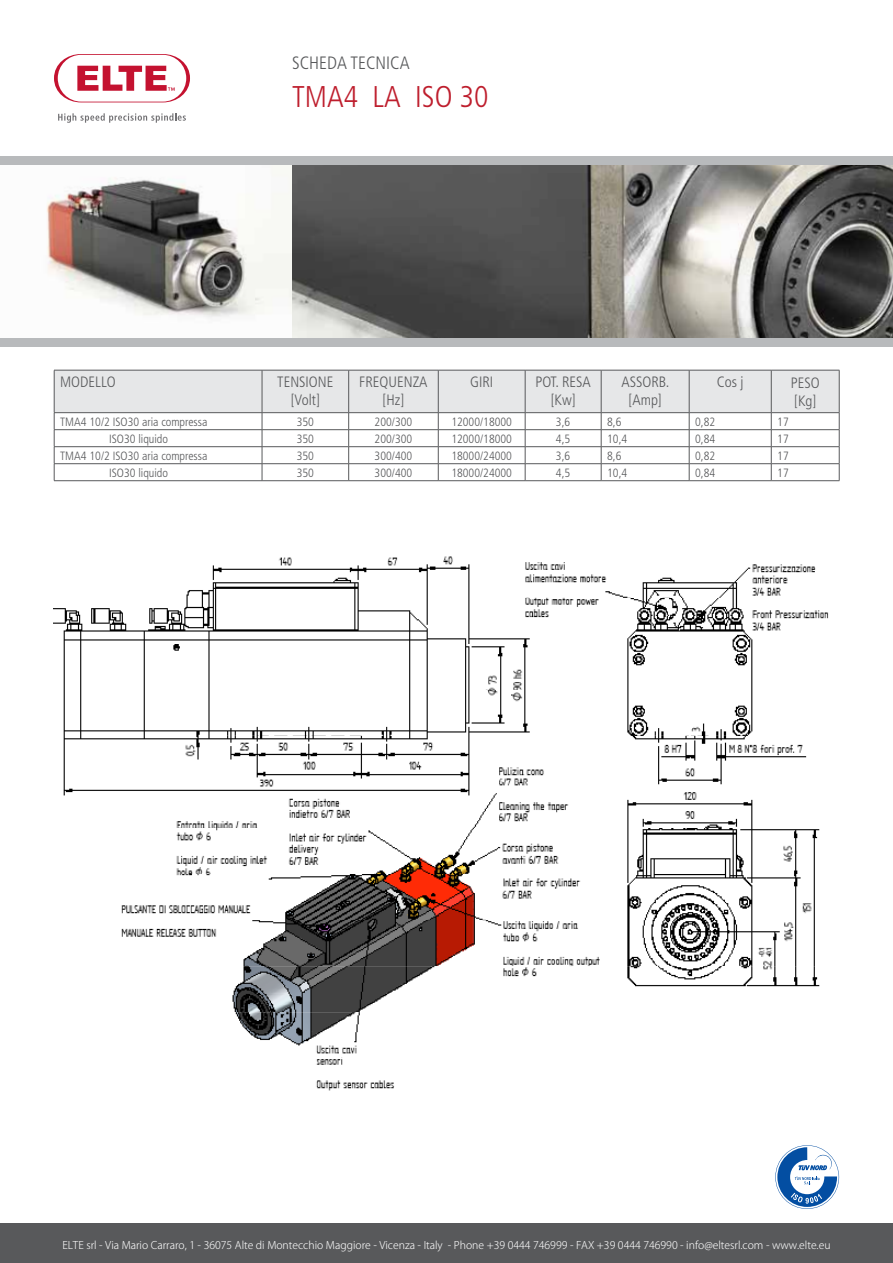
<style>
.page{position:relative;width:893px;height:1263px;background:#fff}
.page>*{position:absolute;margin:0;border:0;box-sizing:border-box;transform-origin:0 0}
.t1{font:300 condensed 30px "Frutiger LT Std";color:#be1e2d}
.t2{font:300 condensed 17.85px "Frutiger LT Std";color:#58595b}
.t3{font:300 condensed 15px/18px "Frutiger LT Std";color:#58595b;text-align:center}
.t4{font:300 condensed 12px "Frutiger LT Std";color:#58595b}
.t5{font:300 10.5px "Koz Go Pr 6 N";color:#fff}
</style>
<div class="page">
<img style="left:0;top:165px;width:292px;height:174px">
<svg style="left:58px;top:113px;width:128px;height:10px"></svg>
<svg style="left:54px;top:54px;width:136px;height:48px"></svg>
<img style="left:292px;top:165px;width:601px;height:174px">
<div style="left:0;top:339px;width:893px;height:8px;background:#b8babc"></div>
<div style="left:0;top:157px;width:893px;height:8px;background:#b8babc"></div>
<div style="left:0;top:1223px;width:893px;height:40px;background:#58595b"></div>
<svg style="left:775px;top:1145px;width:64px;height:64px"></svg>
<svg style="left:54px;top:370px;width:786px;height:110px"></svg>
<hr style="left:54px;top:480px;width:208px;height:1px;background:#58595b">
<hr style="left:262px;top:480px;width:87px;height:1px;background:#58595b">
<hr style="left:349px;top:480px;width:89px;height:1px;background:#58595b">
<hr style="left:438px;top:480px;width:87px;height:1px;background:#58595b">
<hr style="left:525px;top:480px;width:76px;height:1px;background:#58595b">
<hr style="left:601px;top:480px;width:88px;height:1px;background:#58595b">
<hr style="left:689px;top:480px;width:82px;height:1px;background:#58595b">
<hr style="left:771px;top:480px;width:68px;height:1px;background:#58595b">
<img style="left:54px;top:556px;width:775px;height:410px">
<img style="left:232px;top:966px;width:588px;height:46px">
<img style="left:235px;top:1012px;width:125px;height:46px">
<img style="left:316px;top:1059px;width:79px;height:32px">
<h2 class="t2" style="left:292px;top:53px;width:119px">SCHEDA TECNICA</h2>
<h1 class="t1" style="left:292px;top:79px;width:198px">TMA4 LA ISO 30</h1>
<p class="t3" style="left:60px;top:373px;width:57px">MODELLO</p>
<p class="t3" style="left:277px;top:373px;width:58px">TENSIONE [Volt]</p>
<p class="t3" style="left:359px;top:373px;width:70px">FREQUENZA [Hz]</p>
<p class="t3" style="left:470px;top:373px;width:25px">GIRI</p>
<p class="t3" style="left:535px;top:373px;width:57px">POT. RESA [Kw]</p>
<p class="t3" style="left:621px;top:373px;width:50px">ASSORB. [Amp]</p>
<p class="t3" style="left:717px;top:373px;width:28px">Cos j</p>
<p class="t3" style="left:791px;top:374px;width:30px;text-align:left">PESO [Kg]</p>
<p class="t4" style="left:60px;top:415px;width:149px">TMA4 10/2 ISO30 aria compressa</p>
<p class="t4" style="left:297px;top:415px;width:19px">350</p>
<p class="t4" style="left:375px;top:415px;width:39px">200/300</p>
<p class="t4" style="left:451px;top:415px;width:62px">12000/18000</p>
<p class="t4" style="left:556px;top:415px;width:16px">3,6</p>
<p class="t4" style="left:607px;top:415px;width:16px">8,6</p>
<p class="t4" style="left:695px;top:415px;width:22px">0,82</p>
<p class="t4" style="left:777px;top:415px;width:13px">17</p>
<p class="t4" style="left:109px;top:432px;width:60px">ISO30 liquido</p>
<p class="t4" style="left:297px;top:432px;width:19px">350</p>
<p class="t4" style="left:375px;top:432px;width:39px">200/300</p>
<p class="t4" style="left:451px;top:432px;width:62px">12000/18000</p>
<p class="t4" style="left:556px;top:432px;width:16px">4,5</p>
<p class="t4" style="left:607px;top:432px;width:22px">10,4</p>
<p class="t4" style="left:695px;top:432px;width:22px">0,84</p>
<p class="t4" style="left:777px;top:432px;width:13px">17</p>
<p class="t4" style="left:60px;top:449px;width:149px">TMA4 10/2 ISO30 aria compressa</p>
<p class="t4" style="left:297px;top:449px;width:19px">350</p>
<p class="t4" style="left:375px;top:449px;width:39px">300/400</p>
<p class="t4" style="left:451px;top:449px;width:62px">18000/24000</p>
<p class="t4" style="left:556px;top:449px;width:16px">3,6</p>
<p class="t4" style="left:607px;top:449px;width:16px">8,6</p>
<p class="t4" style="left:695px;top:449px;width:22px">0,82</p>
<p class="t4" style="left:777px;top:449px;width:13px">17</p>
<p class="t4" style="left:109px;top:466px;width:60px">ISO30 liquido</p>
<p class="t4" style="left:297px;top:466px;width:19px">350</p>
<p class="t4" style="left:375px;top:466px;width:39px">300/400</p>
<p class="t4" style="left:451px;top:466px;width:62px">18000/24000</p>
<p class="t4" style="left:556px;top:466px;width:16px">4,5</p>
<p class="t4" style="left:607px;top:466px;width:22px">10,4</p>
<p class="t4" style="left:695px;top:466px;width:22px">0,84</p>
<p class="t4" style="left:777px;top:466px;width:13px">17</p>
<p class="t5" style="left:62px;top:1239px;width:770px">ELTE srl - Via Mario Carraro, 1 - 36075 Alte di Montecchio Maggiore - Vicenza - Italy - Phone +39 0444 746999 - FAX +39 0444 746990 - info@eltesrl.com - www.elte.eu</p>
</div>
